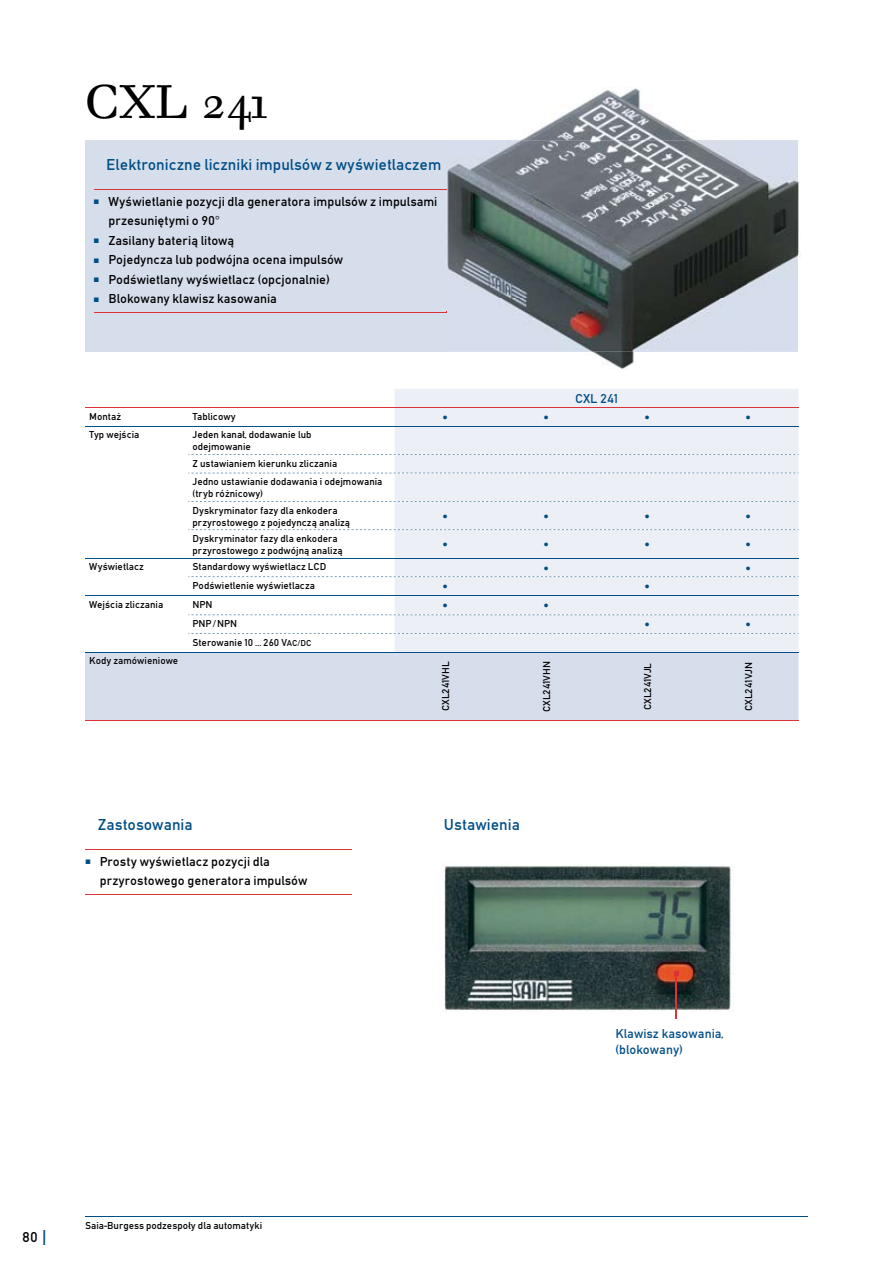
<style>
.page{position:relative;width:893px;height:1263px;background:#fff}
.page>*{position:absolute;margin:0;border:0;box-sizing:border-box;transform-origin:0 0}
.t1{font:45px "Walbaum Text OT";color:#000}
.t2{font:16.5px "Mittelschrift Din DOT";color:#004e86}
.t3{font:15px "Mittelschrift Din DOT";color:#000}
.t4{font:13.5px/19.5px "Mittelschrift Din DOT";color:#000}
.t5{font:13.5px/16.5px "Mittelschrift Din DOT";color:#004e86}
.t6{font:10.5px/12px "Mittelschrift Din DOT";color:#000}
.s1{font-family:"Arial";font-size:9.75px;color:#004e86}
.s2{font-size:9px}
.s3{font-size:18px;color:#004e86}
</style>
<div class="page">
<img style="left:443px;top:863px;width:290px;height:149px">
<hr style="left:676px;top:973px;width:1px;height:46px;background:#dc3338">
<svg style="left:674px;top:971px;width:4px;height:4px"></svg>
<hr style="left:85px;top:1216px;width:723px;height:1px;background:#004e86">
<div style="left:86px;top:140px;width:712px;height:212px;background:#d7deeb"></div>
<hr style="left:94px;top:189px;width:352px;height:1px;background:#dc3338">
<hr style="left:94px;top:312px;width:352px;height:1px;background:#dc3338">
<div style="left:395px;top:389px;width:403px;height:263px;background:#eceff5"></div>
<div style="left:85px;top:653px;width:713px;height:67px;background:#d7deeb"></div>
<hr style="left:188px;top:407px;width:207px;height:1px;background:#dc3338">
<hr style="left:395px;top:407px;width:101px;height:1px;background:#dc3338">
<hr style="left:496px;top:407px;width:101px;height:1px;background:#dc3338">
<hr style="left:597px;top:407px;width:101px;height:1px;background:#dc3338">
<hr style="left:698px;top:407px;width:100px;height:1px;background:#dc3338">
<hr style="left:85px;top:407px;width:103px;height:1px;background:#dc3338">
<svg style="left:188px;top:454px;width:610px;height:1px"></svg>
<svg style="left:188px;top:473px;width:610px;height:1px"></svg>
<svg style="left:188px;top:501px;width:610px;height:1px"></svg>
<svg style="left:188px;top:529px;width:610px;height:1px"></svg>
<svg style="left:188px;top:576px;width:610px;height:1px"></svg>
<svg style="left:188px;top:615px;width:610px;height:1px"></svg>
<svg style="left:188px;top:633px;width:610px;height:1px"></svg>
<hr style="left:85px;top:426px;width:103px;height:1px;background:#004e86">
<hr style="left:188px;top:426px;width:207px;height:1px;background:#004e86">
<hr style="left:395px;top:426px;width:101px;height:1px;background:#004e86">
<hr style="left:496px;top:426px;width:101px;height:1px;background:#004e86">
<hr style="left:597px;top:426px;width:101px;height:1px;background:#004e86">
<hr style="left:698px;top:426px;width:100px;height:1px;background:#004e86">
<hr style="left:85px;top:558px;width:103px;height:1px;background:#004e86">
<hr style="left:188px;top:558px;width:207px;height:1px;background:#004e86">
<hr style="left:395px;top:558px;width:101px;height:1px;background:#004e86">
<hr style="left:496px;top:558px;width:101px;height:1px;background:#004e86">
<hr style="left:597px;top:558px;width:101px;height:1px;background:#004e86">
<hr style="left:698px;top:558px;width:100px;height:1px;background:#004e86">
<hr style="left:85px;top:595px;width:103px;height:1px;background:#004e86">
<hr style="left:188px;top:595px;width:207px;height:1px;background:#004e86">
<hr style="left:395px;top:595px;width:101px;height:1px;background:#004e86">
<hr style="left:496px;top:595px;width:101px;height:1px;background:#004e86">
<hr style="left:597px;top:595px;width:101px;height:1px;background:#004e86">
<hr style="left:698px;top:595px;width:100px;height:1px;background:#004e86">
<hr style="left:85px;top:652px;width:103px;height:1px;background:#004e86">
<hr style="left:188px;top:652px;width:207px;height:1px;background:#004e86">
<hr style="left:395px;top:652px;width:101px;height:1px;background:#004e86">
<hr style="left:496px;top:652px;width:101px;height:1px;background:#004e86">
<hr style="left:597px;top:652px;width:101px;height:1px;background:#004e86">
<hr style="left:698px;top:652px;width:100px;height:1px;background:#004e86">
<hr style="left:85px;top:720px;width:103px;height:1px;background:#dc3338">
<hr style="left:188px;top:720px;width:207px;height:1px;background:#dc3338">
<hr style="left:395px;top:720px;width:101px;height:1px;background:#dc3338">
<hr style="left:496px;top:720px;width:101px;height:1px;background:#dc3338">
<hr style="left:597px;top:720px;width:101px;height:1px;background:#dc3338">
<hr style="left:698px;top:720px;width:100px;height:1px;background:#dc3338">
<hr style="left:85px;top:849px;width:266px;height:1px;background:#dc3338">
<hr style="left:85px;top:894px;width:266px;height:1px;background:#dc3338">
<img style="left:521px;top:87px;width:174px;height:53px">
<img style="left:798px;top:181px;width:3px;height:76px">
<img style="left:592px;top:352px;width:42px;height:17px">
<img style="left:446px;top:140px;width:352px;height:212px">
<h1 class="t1" style="left:85px;top:74px;width:185px">CXL 241</h1>
<h2 class="t2" style="left:106px;top:155px;width:337px">Elektroniczne liczniki impulsów z wyświetlaczem</h2>
<p class="t4" style="left:108px;top:192px;width:331px;text-indent:-15px"><span class="s1">■</span> Wyświetlanie pozycji dla generatora impulsów z impulsami przesuniętymi o 90°</p>
<p class="t4" style="left:94px;top:231px;width:142px"><span class="s1">■</span> Zasilany baterią litową</p>
<p class="t4" style="left:94px;top:250px;width:251px"><span class="s1">■</span> Pojedyncza lub podwójna ocena impulsów</p>
<p class="t4" style="left:94px;top:270px;width:238px"><span class="s1">■</span> Podświetlany wyświetlacz (opcjonalnie)</p>
<p class="t4" style="left:94px;top:289px;width:185px"><span class="s1">■</span> Blokowany klawisz kasowania</p>
<p class="t5" style="left:575px;top:391px;width:45px">CXL 241</p>
<p class="t6" style="left:89px;top:410px;width:33px">Montaż</p>
<p class="t6" style="left:193px;top:410px;width:45px">Tablicowy</p>
<p class="t5" style="left:442px;top:409px;width:8px">•</p>
<p class="t5" style="left:543px;top:409px;width:8px">•</p>
<p class="t5" style="left:644px;top:409px;width:8px">•</p>
<p class="t5" style="left:745px;top:409px;width:8px">•</p>
<p class="t6" style="left:89px;top:429px;width:52px">Typ wejścia</p>
<p class="t6" style="left:193px;top:429px;width:120px">Jeden kanał, dodawanie lub odejmowanie</p>
<p class="t6" style="left:193px;top:454px;width:191px;line-height:18.6px">Z ustawianiem kierunku zliczania<br>Jedno ustawianie dodawania i odejmowania</p>
<p class="t6" style="left:193px;top:486px;width:147px;line-height:16.4px">(tryb różnicowy)<br>Dyskryminator fazy dla enkodera</p>
<p class="t6" style="left:193px;top:516px;width:159px">przyrostowego z pojedynczą analizą</p>
<p class="t5" style="left:442px;top:508px;width:8px">•</p>
<p class="t5" style="left:543px;top:508px;width:8px">•</p>
<p class="t5" style="left:644px;top:508px;width:8px">•</p>
<p class="t5" style="left:745px;top:508px;width:8px">•</p>
<p class="t6" style="left:193px;top:533px;width:152px">Dyskryminator fazy dla enkodera przyrostowego z podwójną analizą</p>
<p class="t5" style="left:442px;top:537px;width:8px">•</p>
<p class="t5" style="left:543px;top:537px;width:8px">•</p>
<p class="t5" style="left:644px;top:537px;width:8px">•</p>
<p class="t5" style="left:745px;top:537px;width:8px">•</p>
<p class="t6" style="left:89px;top:561px;width:56px">Wyświetlacz</p>
<p class="t6" style="left:193px;top:561px;width:135px">Standardowy wyświetlacz LCD</p>
<p class="t5" style="left:543px;top:560px;width:8px">•</p>
<p class="t5" style="left:745px;top:560px;width:8px">•</p>
<p class="t6" style="left:193px;top:580px;width:124px">Podświetlenie wyświetlacza</p>
<p class="t5" style="left:442px;top:579px;width:8px">•</p>
<p class="t5" style="left:644px;top:579px;width:8px">•</p>
<p class="t6" style="left:89px;top:598px;width:75px">Wejścia zliczania</p>
<p class="t6" style="left:193px;top:598px;width:22px">NPN</p>
<p class="t5" style="left:442px;top:598px;width:8px">•</p>
<p class="t5" style="left:543px;top:598px;width:8px">•</p>
<p class="t6" style="left:193px;top:618px;width:46px">PNP/NPN</p>
<p class="t5" style="left:644px;top:617px;width:8px">•</p>
<p class="t5" style="left:745px;top:617px;width:8px">•</p>
<p class="t6" style="left:193px;top:636px;width:120px">Sterowanie 10 … 260 V<span class="s2">AC/DC</span></p>
<p class="t6" style="left:89px;top:655px;width:91px">Kody zamówieniowe</p>
<p class="t6" style="left:440px;top:711px;width:51px;rotate:-90deg">CXL241VHL</p>
<p class="t6" style="left:541px;top:712px;width:52px;rotate:-90deg">CXL241VHN</p>
<p class="t6" style="left:642px;top:710px;width:48px;rotate:-90deg">CXL241VJL</p>
<p class="t6" style="left:743px;top:711px;width:50px;rotate:-90deg">CXL241VJN</p>
<h2 class="t2" style="left:98px;top:815px;width:96px">Zastosowania</h2>
<p class="t4" style="left:100px;top:852px;width:209px;text-indent:-15px"><span class="s1">■</span> Prosty wyświetlacz pozycji dla przyrostowego generatora impulsów</p>
<h2 class="t2" style="left:444px;top:815px;width:78px">Ustawienia</h2>
<p class="t5" style="left:615px;top:1025px;width:109px">Klawisz kasowania, (blokowany)</p>
<h3 class="t3" style="left:22px;top:1228px;width:27px">80 <span class="s3">|</span></h3>
<p class="t6" style="left:85px;top:1220px;width:179px">Saia-Burgess podzespoły dla automatyki</p>
</div>
